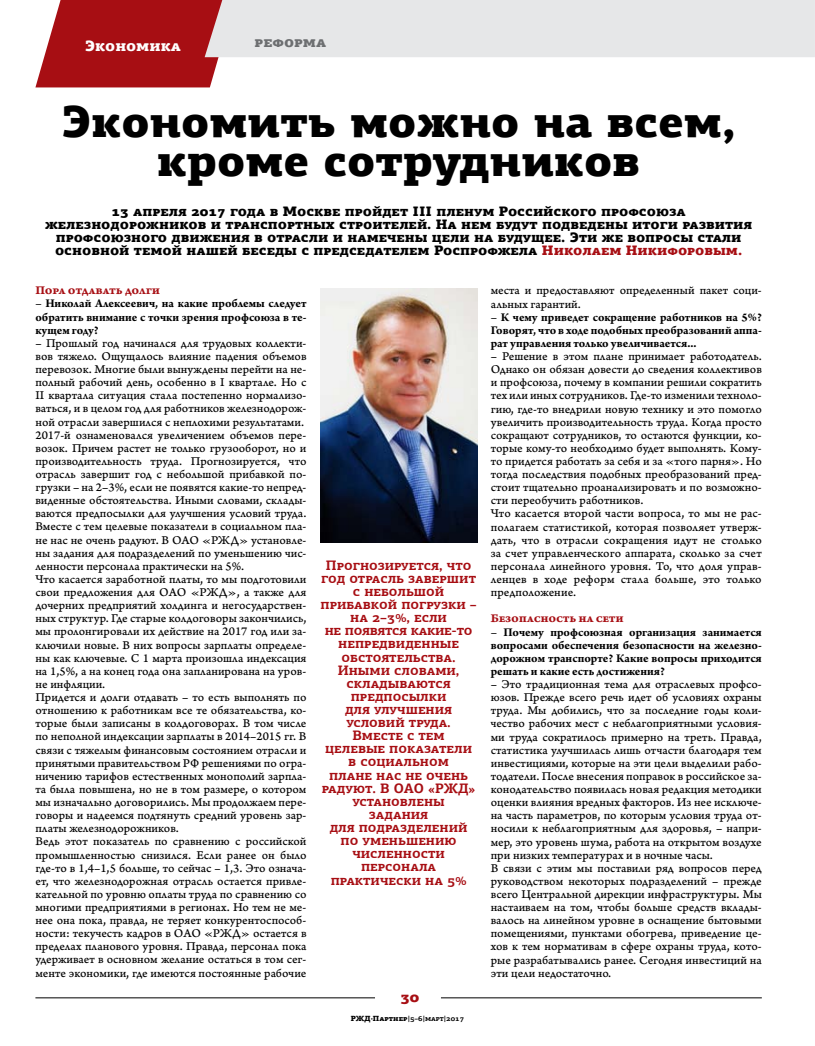
<style>
.page{position:relative;width:815px;height:1046px;background:#fff}
.page>*{position:absolute;margin:0;border:0;box-sizing:border-box;transform-origin:0 0}
.t1{font:900 45px/39.4px "PF Agora Slab Pro";color:#000;text-align:center}
.t2{font:900 15px "PF Agora Slab Pro";color:#fff}
.t3{font:900 15px "PF Agora Slab Pro";color:#6d6f71}
.t4{font:900 15px "PF Agora Slab Pro";color:#a70e13}
.t5{font:700 13.75px/13.1px "PF Agora Slab Pro";color:#a70e13;text-align:center}
.t6{font:900 13.75px/13.1px "PF Agora Slab Pro";color:#000;text-align:center}
.t7{font:12.5px/13.1px "Arno Pro Caption";color:#000}
.t8{font:700 12.5px/13.1px "Arno Pro";color:#000;text-align:justify}
.t9{font:12.5px "Arno Pro Bold Caption";letter-spacing:-.025em;color:#a70e13}
.t10{font:700 7.5px "PF Agora Slab Pro";color:#000}
.s1{color:#a70e13}
.s2{font-weight:900}
</style>
<div class="page">
<hr style="left:35px;top:997px;width:340px;height:1px;background:#000">
<hr style="left:441px;top:997px;width:321px;height:1px;background:#000">
<svg style="left:35px;top:0;width:184px;height:87px;background:#af2429"></svg>
<div style="left:188px;top:0;width:627px;height:57px;background:#e6e7e8"></div>
<img style="left:320px;top:288px;width:157px;height:254px">
<p class="t2" style="left:85px;top:36px;width:97px">Экономика</p>
<p class="t3" style="left:255px;top:32px;width:73px">реформа</p>
<h1 class="t1" style="left:62px;top:101px;width:676px">Экономить можно на всем, кроме сотрудников</h1>
<p class="t6" style="left:45px;top:204px;width:709px">13 апреля 2017 года в Москве пройдет III пленум Российского профсоюза железнодорожников и транспортных строителей. На нем будут подведены итоги развития профсоюзного движения в отрасли и намечены цели на будущее. Эти же вопросы стали основной темой нашей беседы с председателем Роспрофжела <span class="s1">Николаем Никифоровым.</span></p>
<p class="t9" style="left:35px;top:283px;width:126px">Пора отдавать долги</p>
<p class="t8" style="left:35px;top:298px;width:273px">– Николай Алексеевич, на какие проблемы следует обратить внимание с точки зрения профсоюза в те&shy;кущем году?</p>
<p class="t7" style="left:35px;top:337px;width:273px">– Прошлый год начинался для трудовых коллекти&shy;вов тяжело. Ощущалось влияние падения объемов перевозок. Многие были вынуждены перейти на не&shy;полный рабочий день, особенно в I квартале. Но с II квартала ситуация стала постепенно нормализо&shy;ваться, и в целом год для работников железнодорож&shy;ной отрасли завершился с неплохими результатами.<br>2017-й ознаменовался увеличением объемов пере&shy;возок. Причем растет не только грузооборот, но и производительность труда. Прогнозируется, что отрасль завершит год с небольшой прибавкой по&shy;грузки – на 2–3%, если не появятся какие-то непред&shy;виденные обстоятельства. Иными словами, склады&shy;ваются предпосылки для улучшения условий труда.<br>Вместе с тем целевые показатели в социальном пла&shy;не нас не очень радуют. В ОАО «РЖД» установле&shy;ны задания для подразделений по уменьшению чис&shy;ленности персонала практически на 5%.<br>Что касается заработной платы, то мы подготовили свои предложения для ОАО «РЖД», а также для дочерних предприятий холдинга и негосударствен&shy;ных структур. Где старые колдоговоры закончились, мы пролонгировали их действие на 2017 год или за&shy;ключили новые. В них вопросы зарплаты определе&shy;ны как ключевые. С 1 марта произошла индексация на 1,5%, а на конец года она запланирована на уров&shy;не инфляции.<br>Придется и долги отдавать – то есть выполнять по отношению к работникам все те обязательства, ко&shy;торые были записаны в колдоговорах. В том числе по неполной индексации зарплаты в 2014–2015 гг. В связи с тяжелым финансовым состоянием отрасли и принятыми правительством РФ решениями по огра&shy;ничению тарифов естественных монополий зарпла&shy;та была повышена, но не в том размере, о котором мы изначально договорились. Мы продолжаем пере&shy;говоры и надеемся подтянуть средний уровень зар&shy;платы железнодорожников.<br>Ведь этот показатель по сравнению с российской промышленностью снизился. Если ранее он было где-то в 1,4–1,5 больше, то сейчас – 1,3. Это означа&shy;ет, что железнодорожная отрасль остается привле&shy;кательной по уровню оплаты труда по сравнению со многими предприятиями в регионах. Но тем не ме&shy;нее она пока, правда, не теряет конкурентоспособ&shy;ности: текучесть кадров в ОАО «РЖД» остается в пределах планового уровня. Правда, персонал пока удерживает в основном желание остаться в том сег&shy;менте экономики, где имеются постоянные рабочие</p>
<p class="t7" style="left:491px;top:284px;width:273px">места и предоставляют определенный пакет соци&shy;альных гарантий.</p>
<p class="t8" style="left:491px;top:311px;width:273px">– К чему приведет сокращение работников на 5%?<br>Говорят, что в ходе подобных преобразований аппа&shy;рат управления только увеличивается...</p>
<p class="t7" style="left:491px;top:350px;width:273px">– Решение в этом плане принимает работодатель.<br>Однако он обязан довести до сведения коллективов и профсоюза, почему в компании решили сократить тех или иных сотрудников. Где-то изменили техноло&shy;гию, где-то внедрили новую технику и это помогло увеличить производительность труда. Когда просто сокращают сотрудников, то остаются функции, ко&shy;торые кому-то необходимо будет выполнять. Кому&shy;то придется работать за себя и за «того парня». Но тогда последствия подобных преобразований пред&shy;стоит тщательно проанализировать и по возможно&shy;сти переобучить работников.<br>Что касается второй части вопроса, то мы не рас&shy;полагаем статистикой, которая позволяет утверж&shy;дать, что в отрасли сокращения идут не столько за счет управленческого аппарата, сколько за счет персонала линейного уровня. То, что доля управ&shy;ленцев в ходе реформ стала больше, это только предположение.</p>
<p class="t9" style="left:491px;top:611px;width:135px">Безопасность на сети</p>
<p class="t8" style="left:491px;top:625px;width:273px">– Почему профсоюзная организация занимается вопросами обеспечения безопасности на железно&shy;дорожном транспорте? Какие вопросы приходится решать и какие есть достижения?</p>
<p class="t7" style="left:491px;top:678px;width:273px">– Это традиционная тема для отраслевых профсо&shy;юзов. Прежде всего речь идет об условиях охраны труда. Мы добились, что за последние годы коли&shy;чество рабочих мест с неблагоприятными условия&shy;ми труда сократилось примерно на треть. Правда, статистика улучшилась лишь отчасти благодаря тем инвестициями, которые на эти цели выделили рабо&shy;тодатели. После внесения поправок в российское за&shy;конодательство появилась новая редакция методики оценки влияния вредных факторов. Из нее исключе&shy;на часть параметров, по которым условия труда от&shy;носили к неблагоприятным для здоровья, – напри&shy;мер, это уровень шума, работа на открытом воздухе при низких температурах и в ночные часы.<br>В связи с этим мы поставили ряд вопросов перед руководством некоторых подразделений – прежде всего Центральной дирекции инфраструктуры. Мы настаиваем на том, чтобы больше средств вклады&shy;валось на линейном уровне в оснащение бытовыми помещениями, пунктами обогрева, приведение це&shy;хов к тем нормативам в сфере охраны труда, кото&shy;рые разрабатывались ранее. Сегодня инвестиций на эти цели недостаточно.</p>
<p class="t5" style="left:320px;top:558px;width:158px">Прогнозируется, что год отрасль завершит с небольшой прибавкой погрузки – на 2–3%, если<br>не появятся какие-то непредвиденные обстоятельства.<br>Иными словами, складываются предпосылки<br>для улучшения условий труда.<br>Вместе с тем<br>целевые показатели в социальном<br>плане нас не очень радуют. В ОАО «РЖД» установлены<br>задания<br>для подразделений по уменьшению численности персонала практически на 5%</p>
<p class="t4" style="left:401px;top:987px;width:20px">30</p>
<p class="t10" style="left:351px;top:1013px;width:115px"><span class="s2">РЖД·Партнер</span>|5–6|март|2017</p>
</div>
